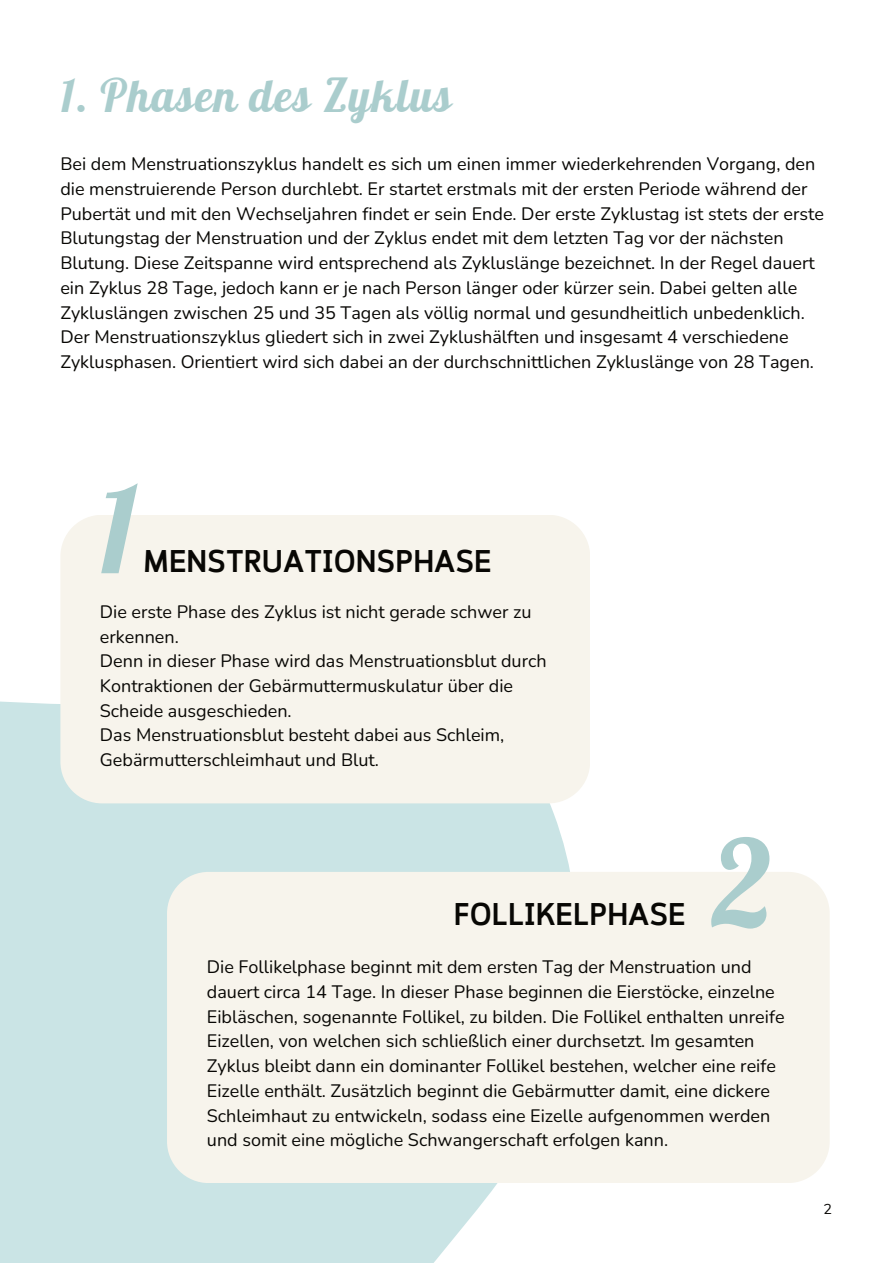
<style>
.page{position:relative;width:893px;height:1264px;background:#fff}
.page>*{position:absolute;margin:0;border:0;box-sizing:border-box;transform-origin:0 0}
.t1{font:120.3px "Lobster";color:#aacdcd}
.t2{font:45.15px "Lobster";letter-spacing:.03em;color:#aacdcd}
.t3{font:600 31.2px "Cloud";color:#080704}
.t4{font:18px/24.8px "Nunito";color:#080704}
.t5{font:14.4px "Nunito";color:#080704}
</style>
<div class="page">
<svg style="left:0;top:701px;width:593px;height:561px;fill:#cae4e5"></svg>
<div style="left:167px;top:871px;width:662px;height:311px;background:#f7f4ec"></div>
<div style="left:60px;top:515px;width:530px;height:288px;background:#f7f4ec"></div>
<h2 class="t2" style="left:60px;top:67px;width:393px">1. Phasen des Zyklus</h2>
<p class="t4" style="left:60px;top:151px;width:765px">Bei dem Menstruationszyklus handelt es sich um einen immer wiederkehrenden Vorgang, den die menstruierende Person durchlebt. Er startet erstmals mit der ersten Periode während der Pubertät und mit den Wechseljahren findet er sein Ende. Der erste Zyklustag ist stets der erste Blutungstag der Menstruation und der Zyklus endet mit dem letzten Tag vor der nächsten Blutung. Diese Zeitspanne wird entsprechend als Zykluslänge bezeichnet. In der Regel dauert ein Zyklus 28 Tage, jedoch kann er je nach Person länger oder kürzer sein. Dabei gelten alle Zykluslängen zwischen 25 und 35 Tagen als völlig normal und gesundheitlich unbedenklich.<br>Der Menstruationszyklus gliedert sich in zwei Zyklushälften und insgesamt 4 verschiedene Zyklusphasen. Orientiert wird sich dabei an der durchschnittlichen Zykluslänge von 28 Tagen.</p>
<h1 class="t1" style="left:99px;top:453px;width:40px">1</h1>
<h3 class="t3" style="left:144px;top:544px;width:349px">MENSTRUATIONSPHASE</h3>
<p class="t4" style="left:100px;top:598px;width:448px">Die erste Phase des Zyklus ist nicht gerade schwer zu erkennen.<br>Denn in dieser Phase wird das Menstruationsblut durch Kontraktionen der Gebärmuttermuskulatur über die Scheide ausgeschieden.<br>Das Menstruationsblut besteht dabei aus Schleim, Gebärmutterschleimhaut und Blut.</p>
<h3 class="t3" style="left:454px;top:896px;width:233px">FOLLIKELPHASE</h3>
<h1 class="t1" style="left:712px;top:806px;width:61px">2</h1>
<p class="t4" style="left:207px;top:954px;width:579px">Die Follikelphase beginnt mit dem ersten Tag der Menstruation und dauert circa 14 Tage. In dieser Phase beginnen die Eierstöcke, einzelne Eibläschen, sogenannte Follikel, zu bilden. Die Follikel enthalten unreife Eizellen, von welchen sich schließlich einer durchsetzt. Im gesamten Zyklus bleibt dann ein dominanter Follikel bestehen, welcher eine reife Eizelle enthält. Zusätzlich beginnt die Gebärmutter damit, eine dickere Schleimhaut zu entwickeln, sodass eine Eizelle aufgenommen werden und somit eine mögliche Schwangerschaft erfolgen kann.</p>
<p class="t5" style="left:823px;top:1198px;width:10px">2</p>
</div>
